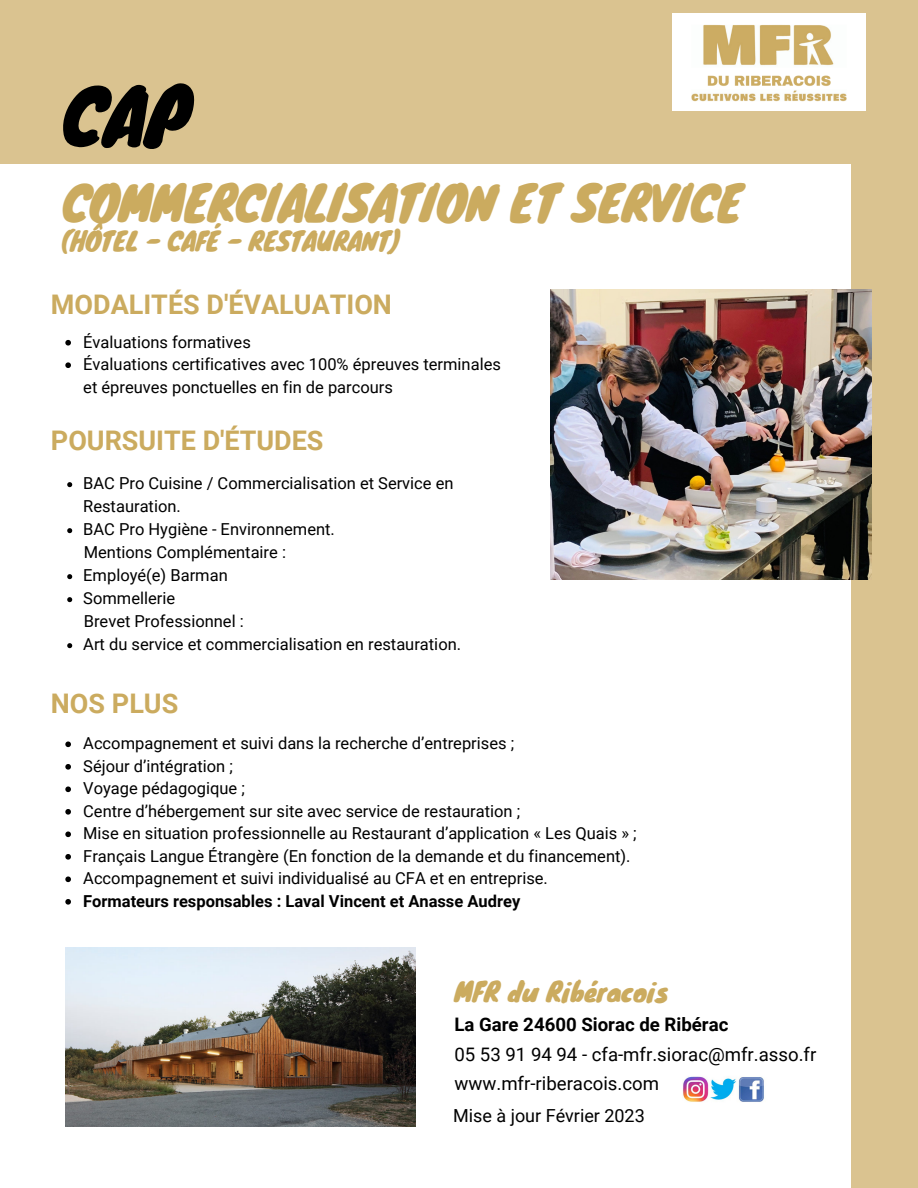
<style>
.page{position:relative;width:918px;height:1188px;background:#dac390}
.page>*{position:absolute;margin:0;border:0;box-sizing:border-box;transform-origin:0 0}
.t1{font:75px "Knewave";color:#000}
.t2{font:48px "Knewave";letter-spacing:-.015em;color:#cbab5f}
.t3{font:700 27px "Roboto";color:#cbab5f}
.t4{font:26.55px "Knewave";color:#cbab5f}
.t5{font:25.5px "Knewave";letter-spacing:-.015em;color:#cbab5f}
.t6{font:18.6px/29.2px "Roboto";color:#000}
.t7{font:700 18.6px "Roboto";color:#000}
.t8{font:18px "Roboto";color:#000}
.t9{font:16.5px/22.5px "Roboto";color:#000}
.t10{font:700 16.5px "Roboto";color:#000}
</style>
<div class="page">
<img style="left:673px;top:13px;width:192px;height:97px">
<div style="left:0;top:165px;width:851px;height:1023px;background:#fff"></div>
<svg style="left:65px;top:741px;width:6px;height:6px"></svg>
<svg style="left:65px;top:764px;width:6px;height:6px"></svg>
<svg style="left:65px;top:786px;width:6px;height:6px"></svg>
<svg style="left:65px;top:809px;width:6px;height:6px"></svg>
<svg style="left:65px;top:831px;width:6px;height:6px"></svg>
<svg style="left:65px;top:854px;width:6px;height:6px"></svg>
<svg style="left:65px;top:876px;width:6px;height:6px"></svg>
<svg style="left:65px;top:899px;width:6px;height:6px"></svg>
<img style="left:550px;top:289px;width:322px;height:291px">
<svg style="left:67px;top:482px;width:5px;height:5px"></svg>
<svg style="left:67px;top:528px;width:5px;height:5px"></svg>
<svg style="left:67px;top:574px;width:5px;height:5px"></svg>
<svg style="left:67px;top:597px;width:5px;height:5px"></svg>
<svg style="left:67px;top:643px;width:5px;height:5px"></svg>
<svg style="left:65px;top:340px;width:6px;height:6px"></svg>
<svg style="left:65px;top:362px;width:6px;height:6px"></svg>
<img style="left:66px;top:947px;width:349px;height:179px">
<img style="left:683px;top:1076px;width:81px;height:26px">
<h1 class="t1" style="left:62px;top:55px;width:130px">CAP</h1>
<h2 class="t2" style="left:62px;top:163px;width:682px">COMMERCIALISATION ET SERVICE</h2>
<h3 class="t5" style="left:62px;top:220px;width:340px">(HÔTEL - CAFÉ - RESTAURANT)</h3>
<h3 class="t3" style="left:51px;top:289px;width:343px">MODALITÉS D'ÉVALUATION</h3>
<p class="t9" style="left:83px;top:331px;width:419px">Évaluations formatives<br>Évaluations certificatives avec 100% épreuves terminales et épreuves ponctuelles en fin de parcours</p>
<h3 class="t3" style="left:51px;top:425px;width:274px">POURSUITE D'ÉTUDES</h3>
<p class="t9" style="left:83px;top:472px;width:372px;line-height:23px">BAC Pro Cuisine / Commercialisation et Service en<br>Restauration.<br>BAC Pro Hygiène - Environnement.</p>
<p class="t9" style="left:83px;top:564px;width:146px;line-height:23px">Employé(e) Barman<br>Sommellerie</p>
<p class="t9" style="left:83px;top:633px;width:379px">Art du service et commercialisation en restauration.</p>
<p class="t9" style="left:84px;top:541px;width:204px">Mentions Complémentaire :</p>
<p class="t9" style="left:84px;top:610px;width:161px">Brevet Professionnel :</p>
<h3 class="t3" style="left:51px;top:688px;width:129px">NOS PLUS</h3>
<p class="t9" style="left:83px;top:732px;width:555px">Accompagnement et suivi dans la recherche d’entreprises ;<br>Séjour d’intégration ;<br>Voyage pédagogique ;<br>Centre d’hébergement sur site avec service de restauration ;<br>Mise en situation professionnelle au Restaurant d’application « Les Quais » ; Français Langue Étrangère (En fonction de la demande et du financement).<br>Accompagnement et suivi individualisé au CFA et en entreprise.</p>
<p class="t10" style="left:83px;top:892px;width:439px">Formateurs responsables : Laval Vincent et Anasse Audrey</p>
<h3 class="t4" style="left:454px;top:970px;width:216px">MFR du Ribéracois</h3>
<p class="t7" style="left:454px;top:1014px;width:275px">La Gare 24600 Siorac de Ribérac</p>
<p class="t6" style="left:454px;top:1040px;width:363px">05 53 91 94 94 - cfa-mfr.siorac@mfr.asso.fr www.mfr-riberacois.com</p>
<p class="t8" style="left:453px;top:1105px;width:193px">Mise à jour Février 2023</p>
</div>
